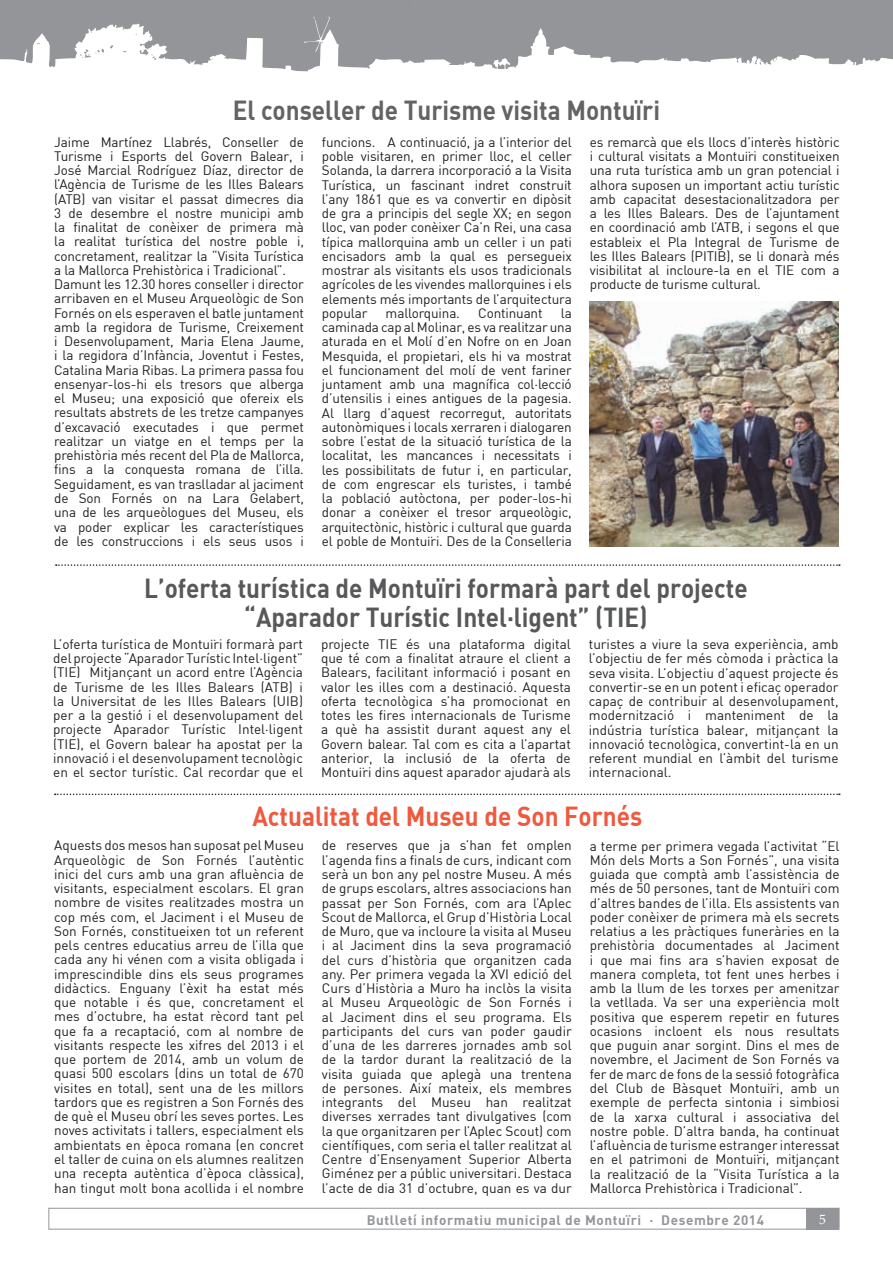
<style>
.page{position:relative;width:893px;height:1263px;background:#fff}
.page>*{position:absolute;margin:0;border:0;box-sizing:border-box;transform-origin:0 0}
.t1{font:27px/28.5px "DIN Bold";color:#57585a;text-align:center;scale:.9 1}
.t2{font:27px "DIN Bold";color:#636366;scale:.9 1}
.t3{font:27px "DIN Bold";color:#f0593e;scale:.9 1}
.t4{font:13.5px/14.2px "DIN";letter-spacing:-.01em;color:#231f20;text-align:justify}
.t5{font:13.5px "DIN Bold";letter-spacing:.045em;color:#939598}
.t6{font:13.5px "Palatino";color:#fff}
</style>
<div class="page">
<div style="left:806px;top:1208px;width:33px;height:21px;background:#939598"></div>
<div style="left:48px;top:1208px;width:791px;height:21px;border:1px solid #939598"></div>
<div style="left:0;top:0;width:893px;height:86px;background:#939598"></div>
<svg style="left:0;top:16px;width:893px;height:70px"></svg>
<img style="left:590px;top:302px;width:249px;height:245px">
<svg style="left:55px;top:793px;width:785px;height:2px"></svg>
<svg style="left:56px;top:564px;width:784px;height:2px"></svg>
<h1 class="t2" style="left:233px;top:93px;width:476px">El conseller de Turisme visita Montuïri</h1>
<p class="t4" style="left:54px;top:134px;width:251px;text-align:left">Jaime Martínez Llabrés, Conseller de Turisme i Esports del Govern Balear, i José Marcial Rodríguez Díaz, director de l’Agència de Turisme de les Illes Balears (ATB) van visitar el passat dimecres dia 3 de desembre el nostre municipi amb la finalitat de conèixer de primera mà la realitat turística del nostre poble i, concretament, realitzar la “Visita Turística a la Mallorca Prehistòrica i Tradicional”.<br>Damunt les 12.30 hores conseller i director arribaven en el Museu Arqueològic de Son Fornés on els esperaven el batle juntament amb la regidora de Turisme, Creixement i Desenvolupament, Maria Elena Jaume, i la regidora d’Infància, Joventut i Festes, Catalina Maria Ribas. La primera passa fou ensenyar-los-hi els tresors que alberga el Museu; una exposició que ofereix els resultats abstrets de les tretze campanyes d’excavació executades i que permet realitzar un viatge en el temps per la prehistòria més recent del Pla de Mallorca, fins a la conquesta romana de l’illa.<br>Seguidament, es van traslladar al jaciment de Son Fornés on na Lara Gelabert, una de les arqueòlogues del Museu, els va poder explicar les característiques de les construccions i els seus usos i</p>
<p class="t4" style="left:322px;top:134px;width:251px">funcions. A continuació, ja a l’interior del poble visitaren, en primer lloc, el celler Solanda, la darrera incorporació a la Visita Turística, un fascinant indret construït l’any 1861 que es va convertir en dipòsit de gra a principis del segle XX; en segon lloc, van poder conèixer Ca’n Rei, una casa típica mallorquina amb un celler i un pati encisadors amb la qual es persegueix mostrar als visitants els usos tradicionals agrícoles de les vivendes mallorquines i els elements més importants de l’arquitectura popular</p>
<p class="t4" style="left:386px;top:306px;width:76px">mallorquina.</p>
<p class="t4" style="left:478px;top:306px;width:66px">Continuant</p>
<p class="t4" style="left:322px;top:306px;width:251px;text-indent:239px">la caminada cap al Molinar, es va realitzar una aturada en el Molí d’en Nofre on en Joan Mesquida, el propietari, els hi va mostrat el funcionament del molí de vent fariner juntament amb una magnífica col·lecció d’utensilis i eines antigues de la pagesia.<br>Al llarg d’aquest recorregut, autoritats autonòmiques i locals xerraren i dialogaren sobre l’estat de la situació turística de la localitat, les mancances i necessitats i les possibilitats de futur i, en particular, de com engrescar els turistes, i també la població autòctona, per poder-los-hi donar a conèixer el tresor arqueològic, arquitectònic, històric i cultural que guarda el poble de Montuïri. Des de la Conselleria</p>
<p class="t4" style="left:590px;top:135px;width:251px">es remarcà que els llocs d’interès històric i cultural visitats a Montuïri constitueixen una ruta turística amb un gran potencial i alhora suposen un important actiu turístic amb capacitat desestacionalitzadora per a les Illes Balears. Des de l’ajuntament en coordinació amb l’ATB, i segons el que estableix el Pla Integral de Turisme de les Illes Balears (PITIB), se li donarà més visibilitat al incloure-la en el TIE com a producte de turisme cultural.</p>
<h1 class="t1" style="left:144px;top:573px;width:672px">L’oferta turística de Montuïri formarà part del projecte “Aparador Turístic I ntel·ligent” (TI E)</h1>
<p class="t4" style="left:53px;top:637px;width:251px">L’oferta turística de Montuïri formarà part del projecte “Aparador Turístic Intel·ligent” (TIE) Mitjançant un acord entre l’Agència de Turisme de les Illes Balears (ATB) i la Universitat de les Illes Balears (UIB) per a la gestió i el desenvolupament del projecte Aparador Turístic Intel·ligent (TIE), el Govern balear ha apostat per la innovació i el desenvolupament tecnològic en el sector turístic. Cal recordar que el</p>
<p class="t4" style="left:321px;top:637px;width:251px">projecte TIE és una plataforma digital que té com a finalitat atraure el client a Balears, facilitant informació i posant en valor les illes com a destinació. Aquesta oferta tecnològica s’ha promocionat en totes les fires internacionals de Turisme a què ha assistit durant aquest any el Govern balear. Tal com es cita a l’apartat anterior, la inclusió de la oferta de Montuïri dins aquest aparador ajudarà als</p>
<p class="t4" style="left:589px;top:637px;width:251px">turistes a viure la seva experiència, amb l’objectiu de fer més còmoda i pràctica la seva visita. L’objectiu d’aquest projecte és convertir-se en un potent i eficaç operador capaç de contribuir al desenvolupament, modernització i manteniment de la indústria turística balear, mitjançant la innovació tecnològica, convertint-la en un referent mundial en l’àmbit del turisme internacional.</p>
<h1 class="t3" style="left:252px;top:799px;width:435px">Actualitat del Museu de Son Fornés</h1>
<p class="t4" style="left:54px;top:838px;width:251px">Aquests dos mesos han suposat pel Museu Arqueològic de Son Fornés l’autèntic inici del curs amb una gran afluència de visitants, especialment escolars. El gran nombre de visites realitzades mostra un cop més com, el Jaciment i el Museu de Son Fornés, constitueixen tot un referent pels centres educatius arreu de l’illa que cada any hi vénen com a visita obligada i imprescindible dins els seus programes didàctics. Enguany l’èxit ha estat més que notable i és que, concretament el mes d’octubre, ha estat rècord tant pel que fa a recaptació, com al nombre de visitants respecte les xifres del 2013 i el que portem de 2014, amb un volum de quasi 500 escolars (dins un total de 670 visites en total), sent una de les millors tardors que es registren a Son Fornés des de què el Museu obrí les seves portes. Les noves activitats i tallers, especialment els ambientats en època romana (en concret el taller de cuina on els alumnes realitzen una recepta autèntica d’època clàssica), han tingut molt bona acollida i el nombre</p>
<p class="t4" style="left:322px;top:838px;width:251px">de reserves que ja s’han fet omplen l’agenda fins a finals de curs, indicant com serà un bon any pel nostre Museu. A més de grups escolars, altres associacions han passat per Son Fornés, com ara l’Aplec Scout de Mallorca, el Grup d’Història Local de Muro, que va incloure la visita al Museu i al Jaciment dins la seva programació del curs d’història que organitzen cada any. Per primera vegada la XVI edició del Curs d’Història a Muro ha inclòs la visita al Museu Arqueològic de Son Fornés i al Jaciment dins el seu programa. Els participants del curs van poder gaudir d’una de les darreres jornades amb sol de la tardor durant la realització de la visita guiada que aplegà una trentena de persones. Així mateix, els membres integrants del Museu han realitzat diverses xerrades tant divulgatives (com la que organitzaren per l’Aplec Scout) com científiques, com seria el taller realitzat al Centre d’Ensenyament Superior Alberta Giménez per a públic universitari. Destaca l’acte de dia 31 d’octubre, quan es va dur</p>
<p class="t4" style="left:590px;top:838px;width:251px">a terme per primera vegada l’activitat “El Món dels Morts a Son Fornés”, una visita guiada que comptà amb l’assistència de més de 50 persones, tant de Montuïri com d’altres bandes de l’illa. Els assistents van poder conèixer de primera mà els secrets relatius a les pràctiques funeràries en la prehistòria documentades al Jaciment i que mai fins ara s’havien exposat de manera completa, tot fent unes herbes i amb la llum de les torxes per amenitzar la vetllada. Va ser una experiència molt positiva que esperem repetir en futures ocasions incloent els nous resultats que puguin anar sorgint. Dins el mes de novembre, el Jaciment de Son Fornés va fer de marc de fons de la sessió fotogràfica del Club de Bàsquet Montuïri, amb un exemple de perfecta sintonia i simbiosi de la xarxa cultural i associativa del nostre poble. D’altra banda, ha continuat l’afluència de turisme estranger interessat en el patrimoni de Montuïri, mitjançant la realització de la “Visita Turística a la Mallorca Prehistòrica i Tradicional”.</p>
<p class="t5" style="left:367px;top:1211px;width:399px">Butlletí informatiu municipal de Montuïri · Desembre 2014</p>
<p class="t6" style="left:819px;top:1209px;width:8px">5</p>
</div>
